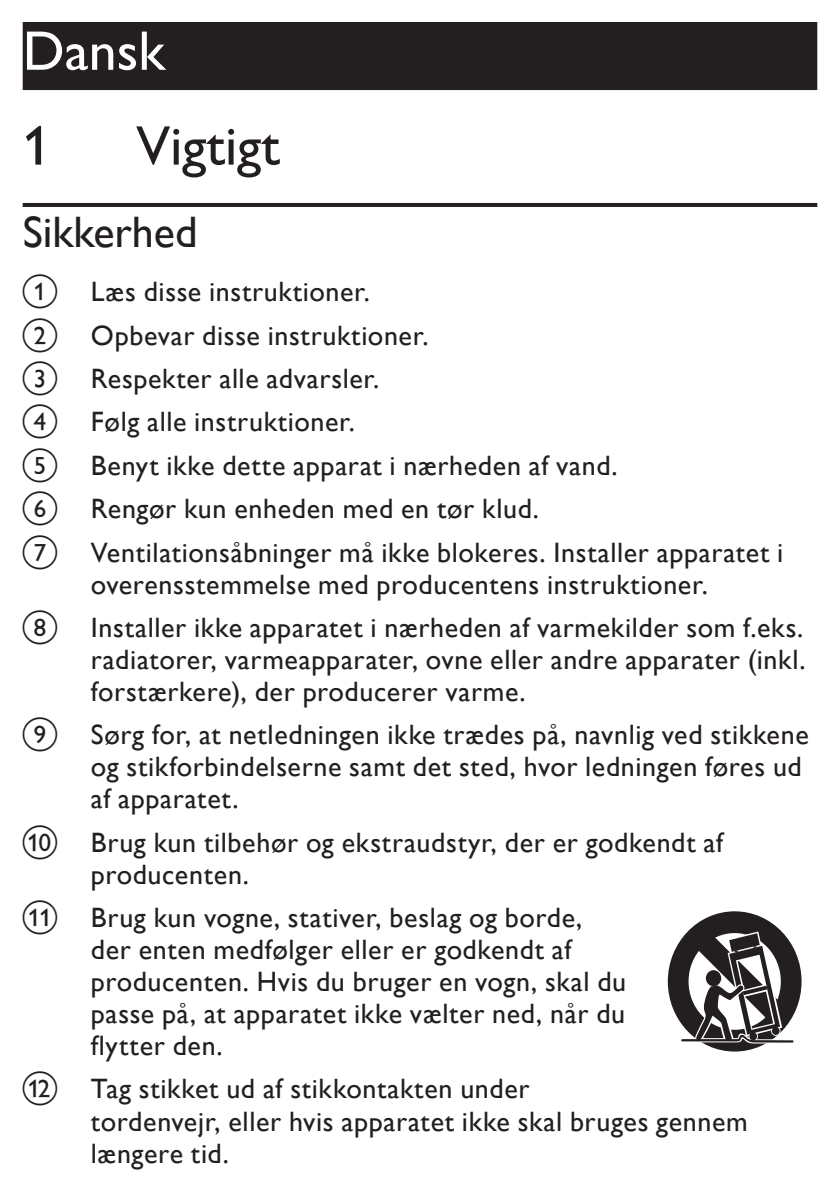
<style>
.page{position:relative;width:840px;height:1191px;background:#fff}
.page>*{position:absolute;margin:0;border:0;box-sizing:border-box;transform-origin:0 0}
.t1{font:56px "Gill Sans Alt One WGL";color:#231f20}
.t2{font:56px "Gill Sans Alt One WGL";color:#fff}
.t3{font:44px "Gill Sans Alt One WGL";color:#231f20}
.t4{font:28px/32px "Gill Sans Alt One WGL";letter-spacing:.025em;color:#231f20}
</style>
<div class="page">
<div style="left:23px;top:22px;width:793px;height:68px;background:#231f20"></div>
<hr style="left:23px;top:203px;width:793px;height:4px;background:#231f20">
<div style="left:667px;top:911px;width:134px;height:140px;background:#231f20;border-radius:50%"></div>
<svg style="left:680px;top:931px;width:114px;height:112px"></svg>
<div style="left:749px;top:1032px;width:7px;height:8px;background:#231f20;border-radius:50%"></div>
<h1 class="t2" style="left:23px;top:12px;width:144px">Dansk</h1>
<h1 class="t1" style="left:23px;top:107px;width:29px">1</h1>
<h1 class="t1" style="left:136px;top:107px;width:145px">Vigtigt</h1>
<h2 class="t3" style="left:23px;top:202px;width:176px">Sikkerhed</h2>
<p class="t4" style="left:91px;top:270px;width:693px;line-height:43.2px">Læs disse instruktioner.<br>Opbevar disse instruktioner.<br>Respekter alle advarsler.<br>Følg alle instruktioner.<br>Benyt ikke dette apparat i nærheden af vand.<br>Rengør kun enheden med en tør klud.<br>Ventilationsåbninger må ikke blokeres. Installer apparatet i</p>
<p class="t4" style="left:91px;top:562px;width:713px;line-height:43.2px">overensstemmelse med producentens instruktioner.<br>Installer ikke apparatet i nærheden af varmekilder som f.eks.</p>
<p class="t4" style="left:91px;top:643px;width:715px">radiatorer, varmeapparater, ovne eller andre apparater (inkl. forstærkere), der producerer varme.</p>
<p class="t4" style="left:91px;top:718px;width:719px">Sørg for, at netledningen ikke trædes på, navnlig ved stikkene og stikforbindelserne samt det sted, hvor ledningen føres ud af apparatet.</p>
<p class="t4" style="left:91px;top:826px;width:633px">Brug kun tilbehør og ekstraudstyr, der er godkendt af producenten.</p>
<p class="t4" style="left:91px;top:901px;width:536px">Brug kun vogne, stativer, beslag og borde, der enten medfølger eller er godkendt af producenten. Hvis du bruger en vogn, skal du passe på, at apparatet ikke vælter ned, når du flytter den.</p>
<p class="t4" style="left:91px;top:1072px;width:658px;text-indent:-68px">● Tag stikket ud af stikkontakten under<br>tordenvejr, eller hvis apparatet ikke skal bruges gennem længere tid.</p>
</div>
